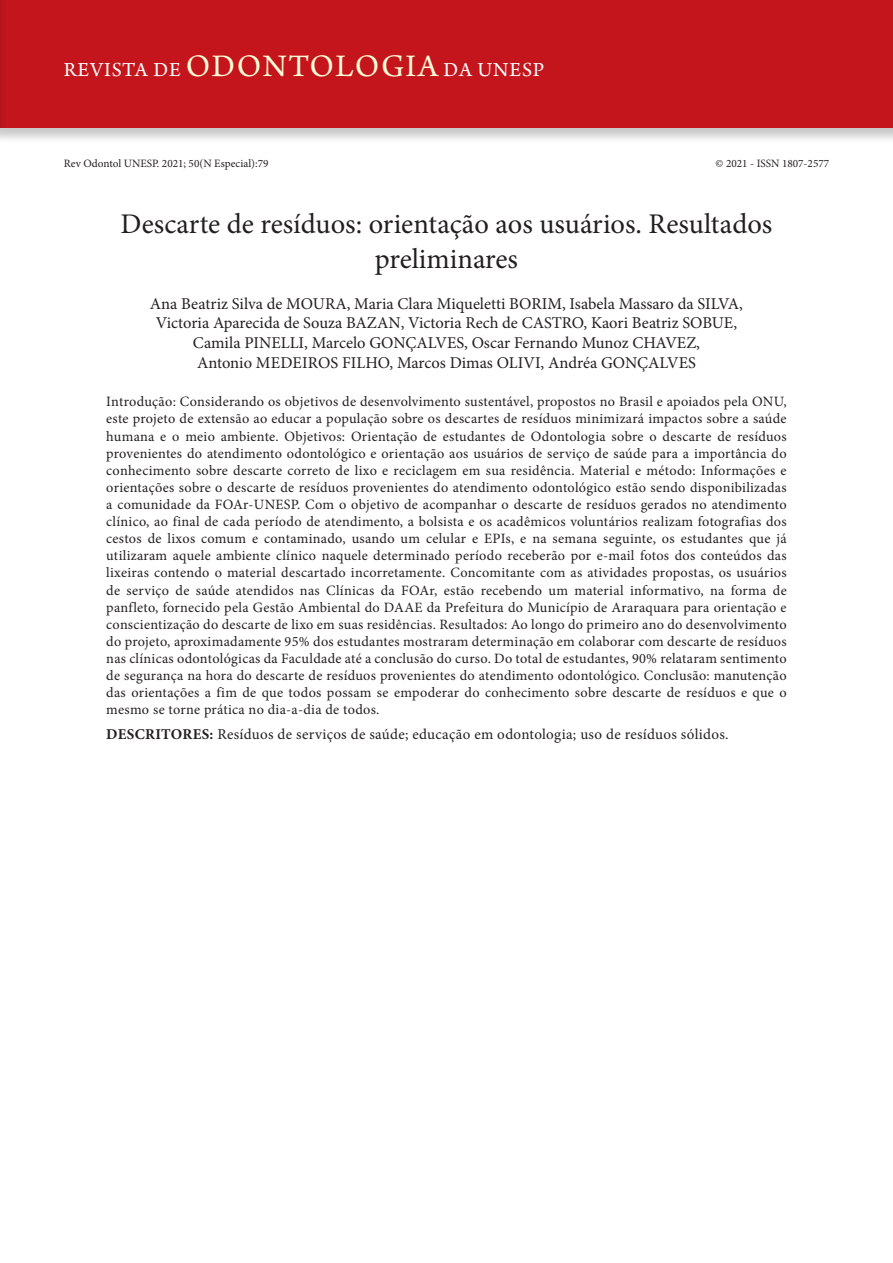
<style>
.page{position:relative;width:893px;height:1263px;background:#fff}
.page>*{position:absolute;margin:0;border:0;box-sizing:border-box;transform-origin:0 0}
.ArticleTitle{font:28.5px/34.2px "Minion Pro";color:#231f20;text-align:center}
.t1{font:21px "Arno Pro";letter-spacing:.04em;color:#fff}
.Authors{font:16.5px/19.8px "Minion Pro";color:#231f20;text-align:center}
.Keywords{font:15px "Minion Pro";letter-spacing:.02em;color:#231f20}
.Abstract{font:14.25px/17.1px "Minion Pro";letter-spacing:.02em;color:#231f20;text-align:justify}
.t2{font:11.25px "Minion Pro";color:#231f20}
.s1{font-size:33px;color:#fffcd5}
.s2{font-weight:700}
</style>
<div class="page">
<div style="left:0;top:0;width:893px;height:144px;background:#231f20;opacity:.25"></div>
<div style="left:0;top:0;width:893px;height:128px;background:#c4151c"></div>
<div style="left:0;top:0;width:8px;height:144px;background:#231f20;opacity:.25"></div>
<hr style="left:0;top:0;width:1px;height:128px;background:#c4151c">
<h2 class="t1" style="left:64px;top:58px;width:482px">REVISTA DE <span class="s1">ODONTOLOGIA</span> DA UNESP</h2>
<p class="t2" style="left:64px;top:156px;width:206px">Rev Odontol UNESP. 2021; 50(N Especial):79</p>
<p class="t2" style="left:715px;top:156px;width:115px">© 2021 - ISSN 1807-2577</p>
<p class="ArticleTitle" style="left:121px;top:207px;width:653px">Descarte de resíduos: orientação aos usuários. Resultados preliminares</p>
<p class="Authors" style="left:150px;top:293px;width:594px">Ana Beatriz Silva de MOURA, Maria Clara Miqueletti BORIM, Isabela Massaro da SILVA, Victoria Aparecida de Souza BAZAN, Victoria Rech de CASTRO, Kaori Beatriz SOBUE, Camila PINELLI, Marcelo GONÇALVES, Oscar Fernando Munoz CHAVEZ,<br>Antonio MEDEIROS FILHO, Marcos Dimas OLIVI, Andréa GONÇALVES</p>
<p class="Abstract" style="left:106px;top:393px;width:682px">Introdução: Considerando os objetivos de desenvolvimento sustentável, propostos no Brasil e apoiados pela ONU, este projeto de extensão ao educar a população sobre os descartes de resíduos minimizará impactos sobre a saúde humana e o meio ambiente. Objetivos: Orientação de estudantes de Odontologia sobre o descarte de resíduos provenientes do atendimento odontológico e orientação aos usuários de serviço de saúde para a importância do conhecimento sobre descarte correto de lixo e reciclagem em sua residência. Material e método: Informações e orientações sobre o descarte de resíduos provenientes do atendimento odontológico estão sendo disponibilizadas a comunidade da FOAr-UNESP. Com o objetivo de acompanhar o descarte de resíduos gerados no atendimento clínico, ao final de cada período de atendimento, a bolsista e os acadêmicos voluntários realizam fotografias dos cestos de lixos comum e contaminado, usando um celular e EPIs, e na semana seguinte, os estudantes que já utilizaram aquele ambiente clínico naquele determinado período receberão por e-mail fotos dos conteúdos das lixeiras contendo o material descartado incorretamente. Concomitante com as atividades propostas, os usuários de serviço de saúde atendidos nas Clínicas da FOAr, estão recebendo um material informativo, na forma de panfleto, fornecido pela Gestão Ambiental do DAAE da Prefeitura do Município de Araraquara para orientação e conscientização do descarte de lixo em suas residências. Resultados: Ao longo do primeiro ano do desenvolvimento do projeto, aproximadamente 95% dos estudantes mostraram determinação em colaborar com descarte de resíduos nas clínicas odontológicas da Faculdade até a conclusão do curso. Do total de estudantes, 90% relataram sentimento de segurança na hora do descarte de resíduos provenientes do atendimento odontológico. Conclusão: manutenção das orientações a fim de que todos possam se empoderar do conhecimento sobre descarte de resíduos e que o mesmo se torne prática no dia-a-dia de todos.</p>
<p class="Keywords" style="left:106px;top:724px;width:624px"><span class="s2">DESCRITORES:</span> Resíduos de serviços de saúde; educação em odontologia; uso de resíduos sólidos.</p>
</div>
